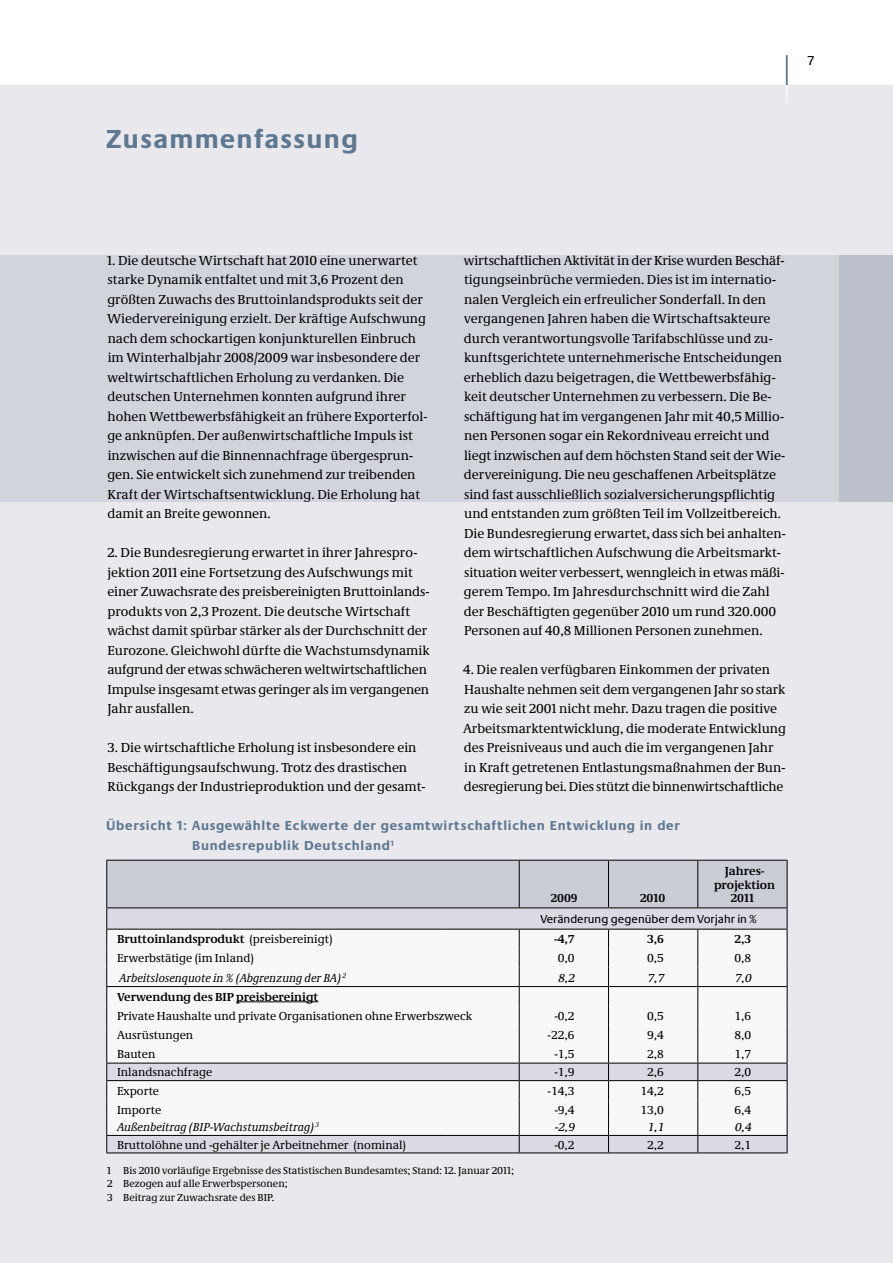
<style>
.page{position:relative;width:893px;height:1263px;background:#fff}
.page>*{position:absolute;margin:0;border:0;box-sizing:border-box;transform-origin:0 0}
.t1{font:700 27px "Neue Praxis";letter-spacing:.05em;color:#5f7891}
.t2{font:13.5px/19.5px "Neue Demos";color:#000}
.t3{font:700 13.5px/19.5px "Neue Praxis";letter-spacing:.05em;color:#5f7891}
.t4{font:13.5px "Neue Praxis";color:#000}
.t5{font:12px "Neue Demos";color:#000}
.t6{font:700 12px/13.5px "Neue Demos";color:#000;text-align:center}
.t7{font:12px "Neue Demos Tab";color:#000}
.t8{font:italic 12px "Neue Demos";color:#000}
.t9{font:12px "Neue Praxis";color:#000}
.t10{font:italic 12px "Neue Demos Tab";color:#000}
.t11{font:700 12px "Neue Demos Tab";color:#000}
.t12{font:10.5px/13.5px "Neue Demos";color:#000}
.s1{font-family:"Neue Demos Tab"}
.s2{font-weight:400}
</style>
<div class="page">
<div style="left:0;top:85px;width:893px;height:1178px;background:#e9e9ed"></div>
<div style="left:0;top:255px;width:893px;height:247px;background:#d2d4dc"></div>
<div style="left:840px;top:255px;width:53px;height:247px;background:#babfcb"></div>
<hr style="left:786px;top:55px;width:1px;height:30px;background:#5f7891">
<svg style="left:786px;top:85px;width:1px;height:17px"></svg>
<hr style="left:106px;top:1152px;width:341px;height:1px;background:#000">
<hr style="left:447px;top:1152px;width:72px;height:1px;background:#000">
<hr style="left:519px;top:1152px;width:89px;height:1px;background:#000">
<hr style="left:608px;top:1152px;width:90px;height:1px;background:#000">
<hr style="left:698px;top:1152px;width:90px;height:1px;background:#000">
<svg style="left:106px;top:860px;width:682px;height:292px"></svg>
<hr style="left:106px;top:929px;width:341px;height:1px;background:#000">
<hr style="left:447px;top:929px;width:72px;height:1px;background:#000">
<hr style="left:519px;top:929px;width:89px;height:1px;background:#000">
<hr style="left:608px;top:929px;width:90px;height:1px;background:#000">
<hr style="left:698px;top:929px;width:90px;height:1px;background:#000">
<hr style="left:236px;top:1001px;width:82px;height:1px;background:#000">
<p class="t1" style="left:106px;top:122px;width:253px">Zusammenfassung</p>
<p class="t4" style="left:808px;top:53px;width:8px">7</p>
<p class="t2" style="left:107px;top:250px;width:322px">1. Die deutsche Wirtschaft hat 2010 eine unerwartet starke Dynamik entfaltet und mit 3,6 Prozent den größten Zuwachs des Bruttoinlandsprodukts seit der Wiedervereinigung erzielt. Der kräftige Aufschwung nach dem schockartigen konjunkturellen Einbruch im Winterhalbjahr 2008/2009 war insbesondere der weltwirtschaftlichen Erholung zu verdanken. Die deutschen Unternehmen konnten aufgrund ihrer hohen Wettbewerbsfähigkeit an frühere Exporterfol&shy;ge anknüpfen. Der außenwirtschaftliche Impuls ist inzwischen auf die Binnennachfrage übergesprun&shy;gen. Sie entwickelt sich zunehmend zur treibenden Kraft der Wirtschaftsentwicklung. Die Erholung hat damit an Breite gewonnen.</p>
<p class="t2" style="left:107px;top:543px;width:324px">2. Die Bundesregierung erwartet in ihrer Jahrespro&shy;jektion 2011 eine Fortsetzung des Aufschwungs mit einer Zuwachsrate des preisbereinigten Bruttoinlands&shy;produkts von <span class="s1">2,3</span> Prozent. Die deutsche Wirtschaft wächst damit spürbar stärker als der Durchschnitt der Eurozone. Gleichwohl dürfte die Wachstumsdynamik aufgrund der etwas schwächeren weltwirtschaftlichen Impulse insgesamt etwas geringer als im vergangenen Jahr ausfallen.</p>
<p class="t2" style="left:108px;top:738px;width:319px">3. Die wirtschaftliche Erholung ist insbesondere ein<br>Beschäftigungsaufschwung. Trotz des drastischen<br>Rückgangs der Industrieproduktion und der gesamt-</p>
<p class="t2" style="left:464px;top:250px;width:323px">wirtschaftlichen Aktivität in der Krise wurden Beschäf&shy;tigungseinbrüche vermieden. Dies ist im internatio&shy;nalen Vergleich ein erfreulicher Sonderfall. In den vergangenen Jahren haben die Wirtschaftsakteure durch verantwortungsvolle Tarifabschlüsse und zu&shy;kunftsgerichtete unternehmerische Entscheidungen erheblich dazu beigetragen, die Wettbewerbsfähig&shy;keit deutscher Unternehmen zu verbessern. Die Be&shy;schäftigung hat im vergangenen Jahr mit 40,5 Millio&shy;nen Personen sogar ein Rekordniveau erreicht und liegt inzwischen auf dem höchsten Stand seit der Wie&shy;dervereinigung. Die neu geschaffenen Arbeitsplätze sind fast ausschließlich sozialversicherungspflichtig und entstanden zum größten Teil im Vollzeitbereich.<br>Die Bundesregierung erwartet, dass sich bei anhalten&shy;dem wirtschaftlichen Aufschwung die Arbeitsmarkt&shy;situation weiter verbessert, wenngleich in etwas mäßi&shy;gerem Tempo. Im Jahresdurchschnitt wird die Zahl der Beschäftigten gegenüber 2010 um rund 320.000<br>Personen auf 40,8 Millionen Personen zunehmen.</p>
<p class="t2" style="left:463px;top:660px;width:325px">4. Die realen verfügbaren Einkommen der privaten Haushalte nehmen seit dem vergangenen Jahr so stark zu wie seit 2001 nicht mehr. Dazu tragen die positive Arbeitsmarktentwicklung, die moderate Entwicklung des Preisniveaus und auch die im vergangenen Jahr in Kraft getretenen Entlastungsmaßnahmen der Bun&shy;desregierung bei. Dies stützt die binnenwirtschaftliche</p>
<h5 class="t3" style="left:192px;top:816px;width:489px;text-indent:-86px">Übersicht 1: Ausgewählte Eckwerte der gesamtwirtschaftlichen Entwicklung in der<br>Bundesrepublik Deutschland<sup>1</sup></h5>
<p class="t6" style="left:714px;top:864px;width:63px">Jahres&shy;projektion</p>
<p class="t6" style="left:731px;top:891px;width:25px">2011</p>
<p class="t9" style="left:540px;top:912px;width:218px">Veränderung gegenüber dem Vorjahr in %</p>
<p class="t6" style="left:551px;top:891px;width:28px">2009</p>
<p class="t6" style="left:640px;top:891px;width:27px">2010</p>
<p class="t6" style="left:117px;top:932px;width:217px">Bruttoinlandsprodukt <span class="s2">(preisbereinigt)</span></p>
<p class="t11" style="left:554px;top:932px;width:22px">-4,7</p>
<p class="t11" style="left:647px;top:932px;width:18px">3,6</p>
<p class="t11" style="left:734px;top:932px;width:18px">2,3</p>
<p class="t5" style="left:117px;top:951px;width:138px">Erwerbstätige (im Inland)</p>
<p class="t7" style="left:558px;top:951px;width:18px">0,0</p>
<p class="t7" style="left:647px;top:951px;width:18px">0,5</p>
<p class="t7" style="left:734px;top:951px;width:18px">0,8</p>
<p class="t8" style="left:119px;top:970px;width:228px">Arbeitslosenquote in % (Abgrenzung der BA) <sup>2</sup></p>
<p class="t10" style="left:558px;top:970px;width:21px">8,2</p>
<p class="t10" style="left:647px;top:970px;width:21px">7,7</p>
<p class="t10" style="left:734px;top:970px;width:21px">7,0</p>
<p class="t6" style="left:117px;top:990px;width:203px">Verwendung des BIP preisbereinigt</p>
<p class="t5" style="left:117px;top:1008px;width:357px">Private Haushalte und private Organisationen ohne Erwerbszweck</p>
<p class="t7" style="left:554px;top:1008px;width:22px">-0,2</p>
<p class="t7" style="left:647px;top:1008px;width:18px">0,5</p>
<p class="t7" style="left:734px;top:1008px;width:18px">1,6</p>
<p class="t5" style="left:117px;top:1027px;width:78px">Ausrüstungen</p>
<p class="t7" style="left:548px;top:1027px;width:29px">-22,6</p>
<p class="t7" style="left:647px;top:1027px;width:18px">9,4</p>
<p class="t7" style="left:734px;top:1027px;width:18px">8,0</p>
<p class="t5" style="left:117px;top:1047px;width:40px">Bauten</p>
<p class="t7" style="left:554px;top:1047px;width:22px">-1,5</p>
<p class="t7" style="left:647px;top:1047px;width:18px">2,8</p>
<p class="t7" style="left:734px;top:1047px;width:18px">1,7</p>
<p class="t5" style="left:117px;top:1065px;width:97px">Inlandsnachfrage</p>
<p class="t7" style="left:554px;top:1065px;width:22px">-1,9</p>
<p class="t7" style="left:647px;top:1065px;width:18px">2,6</p>
<p class="t7" style="left:734px;top:1065px;width:18px">2,0</p>
<p class="t5" style="left:117px;top:1084px;width:44px">Exporte</p>
<p class="t7" style="left:548px;top:1084px;width:29px">-14,3</p>
<p class="t7" style="left:640px;top:1084px;width:25px">14,2</p>
<p class="t7" style="left:734px;top:1084px;width:18px">6,5</p>
<p class="t5" style="left:117px;top:1102px;width:46px">Importe</p>
<p class="t7" style="left:554px;top:1102px;width:22px">-9,4</p>
<p class="t7" style="left:640px;top:1102px;width:25px">13,0</p>
<p class="t7" style="left:734px;top:1102px;width:18px">6,4</p>
<p class="t8" style="left:117px;top:1120px;width:204px">Außenbeitrag (BIP-Wachstumsbeitrag) <sup>3</sup></p>
<p class="t10" style="left:554px;top:1120px;width:24px">-2,9</p>
<p class="t10" style="left:647px;top:1120px;width:21px">1,1</p>
<p class="t10" style="left:734px;top:1120px;width:21px">0,4</p>
<p class="t5" style="left:117px;top:1137px;width:291px">Bruttolöhne und -gehälter je Arbeitnehmer (nominal)</p>
<p class="t7" style="left:554px;top:1137px;width:22px">-0,2</p>
<p class="t7" style="left:647px;top:1137px;width:18px">2,2</p>
<p class="t7" style="left:734px;top:1137px;width:18px">2,1</p>
<p class="t12" style="left:107px;top:1163px;width:408px">1 Bis 2010 vorläufige Ergebnisse des Statistischen Bundesamtes; Stand: 12. Januar 2011;<br>2 Bezogen auf alle Erwerbspersonen;<br>3 Beitrag zur Zuwachsrate des BIP.</p>
</div>
